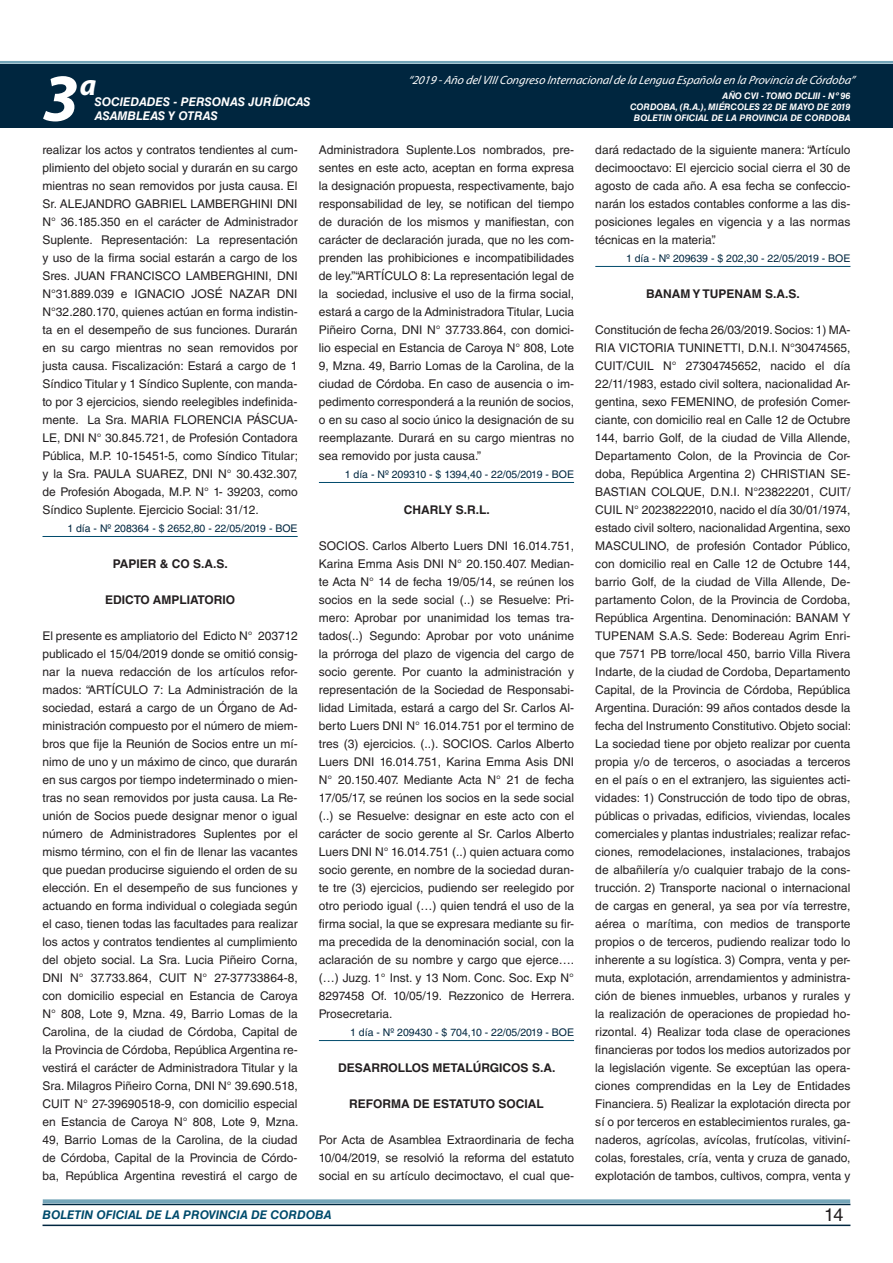
<style>
.page{position:relative;width:893px;height:1263px;background:#fff}
.page>*{position:absolute;margin:0;border:0;box-sizing:border-box;transform-origin:0 0}
.t1{font:italic 700 67.5px "Myriad Pro";color:#fff}
.t2{font:italic 700 30px "Myriad Pro";color:#fff}
.t3{font:18px "Helvetica LT Std";color:#231f20}
.t4{font:12px/18px "Helvetica LT Std";color:#231f20;text-align:justify}
.t5{font:700 12px "Helvetica LT Std";color:#231f20}
.t6{font:italic 12px "Myriad Pro";color:#fff}
.t7{font:italic 700 12px "Helvetica LT Std";color:#fff}
.t8{font:italic 700 12px "Helvetica LT Std";color:#004b6c}
.t9{font:10.5px "Helvetica LT Std";color:#00263f}
.t10{font:italic 700 9px/10.8px "Helvetica LT Std";color:#fff;text-align:right}
</style>
<div class="page">
<div style="left:0;top:61px;width:893px;height:6px;background:#fff;opacity:.75"></div>
<div style="left:0;top:64px;width:893px;height:64px;background:#00263f"></div>
<hr style="left:43px;top:1224px;width:807px;height:2px;background:#00263f">
<div style="left:42px;top:1198px;width:809px;height:8px;background:#fff;opacity:.75"></div>
<hr style="left:43px;top:536px;width:255px;height:1px;background:#004b6c">
<hr style="left:319px;top:482px;width:255px;height:1px;background:#004b6c">
<hr style="left:319px;top:1040px;width:255px;height:1px;background:#004b6c">
<hr style="left:595px;top:266px;width:255px;height:1px;background:#004b6c">
<h2 class="t2" style="left:80px;top:66px;width:18px">a</h2>
<p class="t6" style="left:408px;top:72px;width:448px">“2019 -Año delVIIICongreso Internacionalde la Lengua Esp añola en la Provincia de Córdoba”</p>
<h1 class="t1" style="left:43px;top:54px;width:38px">3</h1>
<p class="t10" style="left:630px;top:91px;width:222px">AÑO CVI - TOMO DCLIII - Nº 96<br>CORDOBA, (R.A.), MIÉRCOLES 22 DE MAYO DE 2019<br>BOLETIN OFICIAL DE LA PROVINCIA DE CORDOBA</p>
<p class="t7" style="left:95px;top:94px;width:217px">SOCIEDADES - PERSONAS JURÍDICAS</p>
<p class="t7" style="left:95px;top:109px;width:125px">ASAMBLEAS Y OTRAS</p>
<p class="t4" style="left:43px;top:141px;width:257px">realizar los actos y contratos tendientes al cum&shy;plimiento del objeto social y durarán en su cargo mientras no sean removidos por justa causa. El Sr. ALEJANDRO GABRIEL LAMBERGHINI DNI N° 36.185.350 en el carácter de Administrador Suplente. Representación: La representación y uso de la firma social estarán a cargo de los Sres. JUAN FRANCISCO LAMBERGHINI, DNI N°31.889.039 e IGNACIO JOSÉ NAZAR DNI N°32.280.170, quienes actúan en forma indistin&shy;ta en el desempeño de sus funciones. Durarán en su cargo mientras no sean removidos por justa causa. Fiscalización: Estará a cargo de 1<br>Síndico Titular y 1 Síndico Suplente, con manda&shy;to por 3 ejercicios, siendo reelegibles indefinida&shy;mente. La Sra. MARIA FLORENCIA PÁSCUA-LE, DNI N° 30.845.721, de Profesión Contadora Pública, M.P. 10-15451-5, como Síndico Titular; y la Sra. PAULA SUAREZ, DNI N° 30.432.307, de Profesión Abogada, M.P. N° 1- 39203, como Síndico Suplente. Ejercicio Social: 31/12.</p>
<p class="t9" style="left:67px;top:522px;width:232px">1 día - Nº 208364 - $ 2652,80 - 22/05/2019 - BOE</p>
<p class="t5" style="left:113px;top:556px;width:116px">PAPIER &amp; CO S.A.S.</p>
<p class="t5" style="left:105px;top:592px;width:132px">EDICTO AMPLIATORIO</p>
<p class="t4" style="left:43px;top:627px;width:257px">El presente es ampliatorio del Edicto N° 203712 publicado el 15/04/2019 donde se omitió consig&shy;nar la nueva redacción de los artículos refor&shy;mados: “ARTÍCULO 7: La Administración de la sociedad, estará a cargo de un Órgano de Ad&shy;ministración compuesto por el número de miem&shy;bros que fije la Reunión de Socios entre un mí&shy;nimo de uno y un máximo de cinco, que durarán en sus cargos por tiempo indeterminado o mien&shy;tras no sean removidos por justa causa. La Re&shy;unión de Socios puede designar menor o igual número de Administradores Suplentes por el mismo término, con el fin de llenar las vacantes que puedan producirse siguiendo el orden de su elección. En el desempeño de sus funciones y actuando en forma individual o colegiada según el caso, tienen todas las facultades para realizar los actos y contratos tendientes al cumplimiento del objeto social. La Sra. Lucia Piñeiro Corna, DNI N° 37.733.864, CUIT N° 27-37733864-8, con domicilio especial en Estancia de Caroya N° 808, Lote 9, Mzna. 49, Barrio Lomas de la Carolina, de la ciudad de Córdoba, Capital de la Provincia de Córdoba, República Argentina re&shy;vestirá el carácter de Administradora Titular y la Sra. Milagros Piñeiro Corna, DNI N° 39.690.518, CUIT N° 27-39690518-9, con domicilio especial en Estancia de Caroya N° 808, Lote 9, Mzna.<br>49, Barrio Lomas de la Carolina, de la ciudad de Córdoba, Capital de la Provincia de Córdo&shy;ba, República Argentina revestirá el cargo de</p>
<p class="t4" style="left:319px;top:141px;width:257px">Administradora Suplente.Los nombrados, pre&shy;sentes en este acto, aceptan en forma expresa la designación propuesta, respectivamente, bajo responsabilidad de ley, se notifican del tiempo de duración de los mismos y manifiestan, con carácter de declaración jurada, que no les com&shy;prenden las prohibiciones e incompatibilidades de ley.”“ARTÍCULO 8: La representación legal de la sociedad, inclusive el uso de la firma social, estará a cargo de la Administradora Titular, Lucia Piñeiro Corna, DNI N° 37.733.864, con domici&shy;lio especial en Estancia de Caroya N° 808, Lote 9, Mzna. 49, Barrio Lomas de la Carolina, de la ciudad de Córdoba. En caso de ausencia o im&shy;pedimento corresponderá a la reunión de socios, o en su caso al socio único la designación de su reemplazante. Durará en su cargo mientras no sea removido por justa causa.”</p>
<p class="t9" style="left:345px;top:468px;width:231px">1 día - Nº 209310 - $ 1394,40 - 22/05/2019 - BOE</p>
<p class="t5" style="left:404px;top:502px;width:87px">CHARLY S.R.L.</p>
<p class="t4" style="left:319px;top:537px;width:257px">SOCIOS. Carlos Alberto Luers DNI 16.014.751, Karina Emma Asis DNI N° 20.150.407. Median&shy;te Acta N° 14 de fecha 19/05/14, se reúnen los socios en la sede social (..) se Resuelve: Pri&shy;mero: Aprobar por unanimidad los temas tra&shy;tados(..) Segundo: Aprobar por voto unánime la prórroga del plazo de vigencia del cargo de socio gerente. Por cuanto la administración y representación de la Sociedad de Responsabi&shy;lidad Limitada, estará a cargo del Sr. Carlos Al&shy;berto Luers DNI N° 16.014.751 por el termino de tres (3) ejercicios. (..). SOCIOS. Carlos Alberto Luers DNI 16.014.751, Karina Emma Asis DNI N° 20.150.407. Mediante Acta N° 21 de fecha 17/05/17, se reúnen los socios en la sede social (..) se Resuelve: designar en este acto con el carácter de socio gerente al Sr. Carlos Alberto Luers DNI N° 16.014.751 (..) quien actuara como socio gerente, en nombre de la sociedad duran&shy;te tre (3) ejercicios, pudiendo ser reelegido por otro periodo igual (…) quien tendrá el uso de la firma social, la que se expresara mediante su fir&shy;ma precedida de la denominación social, con la aclaración de su nombre y cargo que ejerce…. (…) Juzg. 1° Inst. y 13 Nom. Conc. Soc. Exp N° 8297458 Of. 10/05/19. Rezzonico de Herrera.<br>Prosecretaria.</p>
<p class="t9" style="left:350px;top:1026px;width:225px">1 día - Nº 209430 - $ 704,10 - 22/05/2019 - BOE</p>
<p class="t5" style="left:338px;top:1060px;width:219px">DESARROLLOS METALÚRGICOS S.A.</p>
<p class="t5" style="left:349px;top:1096px;width:196px">REFORMA DE ESTATUTO SOCIAL</p>
<p class="t4" style="left:319px;top:1131px;width:257px">Por Acta de Asamblea Extraordinaria de fecha 10/04/2019, se resolvió la reforma del estatuto social en su artículo decimoctavo, el cual que-</p>
<p class="t4" style="left:595px;top:141px;width:257px">dará redactado de la siguiente manera: “Artículo decimooctavo: El ejercicio social cierra el 30 de agosto de cada año. A esa fecha se confeccio&shy;narán los estados contables conforme a las dis&shy;posiciones legales en vigencia y a las normas técnicas en la materia”.</p>
<p class="t9" style="left:626px;top:252px;width:226px">1 día - Nº 209639 - $ 202,30 - 22/05/2019 - BOE</p>
<p class="t5" style="left:646px;top:286px;width:155px">BANAM Y TUPENAM S.A.S.</p>
<p class="t4" style="left:595px;top:321px;width:257px">Constitución de fecha 26/03/2019. Socios: 1) MA-RIA VICTORIA TUNINETTI, D.N.I. N°30474565, CUIT/CUIL N° 27304745652, nacido el día 22/11/1983, estado civil soltera, nacionalidad Ar&shy;gentina, sexo FEMENINO, de profesión Comer&shy;ciante, con domicilio real en Calle 12 de Octubre 144, barrio Golf, de la ciudad de Villa Allende, Departamento Colon, de la Provincia de Cor&shy;doba, República Argentina 2) CHRISTIAN SE-BASTIAN COLQUE, D.N.I. N°23822201, CUIT/ CUIL N° 20238222010, nacido el día 30/01/1974, estado civil soltero, nacionalidad Argentina, sexo MASCULINO, de profesión Contador Público, con domicilio real en Calle 12 de Octubre 144, barrio Golf, de la ciudad de Villa Allende, De&shy;partamento Colon, de la Provincia de Cordoba, República Argentina. Denominación: BANAM Y TUPENAM S.A.S. Sede: Bodereau Agrim Enri&shy;que 7571 PB torre/local 450, barrio Villa Rivera Indarte, de la ciudad de Cordoba, Departamento Capital, de la Provincia de Córdoba, República Argentina. Duración: 99 años contados desde la fecha del Instrumento Constitutivo. Objeto social:<br>La sociedad tiene por objeto realizar por cuenta propia y/o de terceros, o asociadas a terceros en el país o en el extranjero, las siguientes acti&shy;vidades: 1) Construcción de todo tipo de obras, públicas o privadas, edificios, viviendas, locales comerciales y plantas industriales; realizar refac&shy;ciones, remodelaciones, instalaciones, trabajos de albañilería y/o cualquier trabajo de la cons&shy;trucción. 2) Transporte nacional o internacional de cargas en general, ya sea por vía terrestre, aérea o marítima, con medios de transporte propios o de terceros, pudiendo realizar todo lo inherente a su logística. 3) Compra, venta y per&shy;muta, explotación, arrendamientos y administra&shy;ción de bienes inmuebles, urbanos y rurales y la realización de operaciones de propiedad ho&shy;rizontal. 4) Realizar toda clase de operaciones financieras por todos los medios autorizados por la legislación vigente. Se exceptúan las opera&shy;ciones comprendidas en la Ley de Entidades Financiera. 5) Realizar la explotación directa por sí o por terceros en establecimientos rurales, ga&shy;naderos, agrícolas, avícolas, frutícolas, vitiviní&shy;colas, forestales, cría, venta y cruza de ganado, explotación de tambos, cultivos, compra, venta y</p>
<p class="t8" style="left:43px;top:1208px;width:290px">BOLETIN OFICIAL DE LA PROVINCIA DE CORDOBA</p>
<h3 class="t3" style="left:824px;top:1204px;width:21px">14</h3>
</div>
